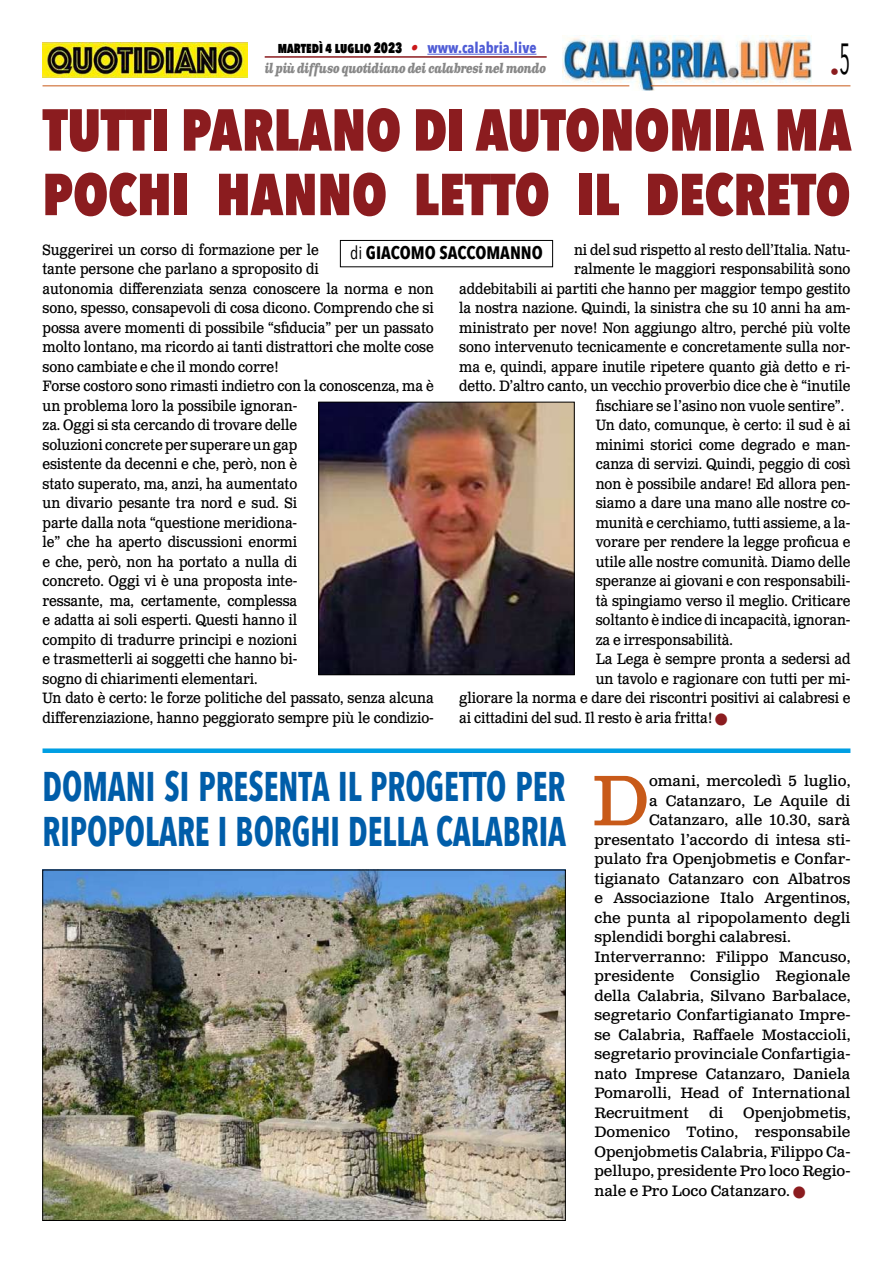
<style>
.page{position:relative;width:893px;height:1263px;background:#fff}
.page>*{position:absolute;margin:0;border:0;box-sizing:border-box;transform-origin:0 0}
.t1{font:800 58.5px/64.5px "Avenir Next Condensed";color:#8b1c1f;scale:.93 1}
.t2{font:700 41.4px/45px "Avenir Next Condensed";color:#005da9;scale:.8 1}
.t3{font:700 18px "Avenir Next Condensed";color:#000}
.t4{font:18px "Avenir Next Condensed";color:#8b1c1f}
.t5{font:15px/19.5px "Clarendon Text Pro";letter-spacing:-.005em;color:#000;scale:.9 1}
.t6{font:15px/19.5px "Clarendon Text Pro";letter-spacing:-.005em;color:#000;text-align:justify}
.t7{font:800 15px "Avenir Next Condensed";color:#000;scale:.85 1}
.t8{font:italic 700 13.5px "Clarendon Text Pro";letter-spacing:-.05em;color:#878787;scale:.79 1}
.s1{font-family:"Clarendon Text Pro";font-weight:700;font-style:italic;color:#ca181a}
.s2{font-weight:700;color:#4f5cd6}
.s3{font-weight:400}
.s4{color:#8b1c1f}
</style>
<div class="page">
<img style="left:563px;top:36px;width:248px;height:54px">
<hr style="left:43px;top:85px;width:586px;height:1px;background:#c85a19">
<hr style="left:651px;top:85px;width:199px;height:1px;background:#c85a19">
<hr style="left:427px;top:54px;width:109px;height:1px;background:#4f5cd6">
<hr style="left:265px;top:56px;width:282px;height:2px;background:#8b1c1f">
<img style="left:43px;top:43px;width:204px;height:34px">
<div style="left:340px;top:240px;width:213px;height:27px;border:1px solid #000"></div>
<img style="left:320px;top:404px;width:252px;height:269px">
<div style="left:318px;top:402px;width:256px;height:273px;border:1px solid #000"></div>
<div style="left:43px;top:748px;width:807px;height:5px;background:#009fe3"></div>
<img style="left:45px;top:872px;width:519px;height:347px">
<p class="t7" style="left:278px;top:38px;width:306px">martedì 4 luglio 2023 <span class="s1">•</span> <span class="s2">www.calabria.live</span></p>
<p class="t8" style="left:265px;top:60px;width:358px">il più diffuso quotidiano dei calabresi nel mondo</p>
<p class="t4" style="left:830px;top:57px;width:22px">•<sup>5</sup></p>
<h1 class="t1" style="left:43px;top:97px;width:871px">TUTTI PARLANO DI AUTONOMIA MA<br>POCHI HANNO LETTO IL DECRETO</h1>
<p class="t5" style="left:43px;top:240px;width:436px">Suggerirei un corso di formazione per le<br>tante persone che parlano a sproposito di<br>autonomia differenziata senza conoscere la norma e non sono, spesso, consapevoli di cosa dicono. Comprendo che si possa avere momenti di possibile “sfiducia” per un passato molto lontano, ma ricordo ai tanti distrattori che molte cose sono cambiate e che il mondo corre!<br>Forse costoro sono rimasti indietro con la conoscenza, ma è un problema loro la possibile ignoran-<br>za. Oggi si sta cercando di trovare delle<br>soluzioni concrete per superare un gap<br>esistente da decenni e che, però, non è<br>stato superato, ma, anzi, ha aumentato<br>un divario pesante tra nord e sud. Si<br>parte dalla nota “questione meridiona-<br>le” che ha aperto discussioni enormi<br>e che, però, non ha portato a nulla di<br>concreto. Oggi vi è una proposta inte-<br>ressante, ma, certamente, complessa<br>e adatta ai soli esperti. Questi hanno il<br>compito di tradurre principi e nozioni<br>e trasmetterli ai soggetti che hanno bi-<br>sogno di chiarimenti elementari.<br>Un dato è certo: le forze politiche del passato, senza alcuna differenziazione, hanno peggiorato sempre più le condizio-</p>
<p class="t5" style="left:574px;top:240px;width:309px">ni del sud rispetto al resto dell’Italia. Natu-</p>
<p class="t3" style="left:350px;top:241px;width:194px"><span class="s3">di</span> GIACOMO SACCOMANNO</p>
<p class="t5" style="left:574px;top:260px;width:309px">ralmente le maggiori responsabilità sono</p>
<p class="t5" style="left:459px;top:279px;width:436px">addebitabili ai partiti che hanno per maggior tempo gestito</p>
<p class="t5" style="left:459px;top:299px;width:436px">la nostra nazione. Quindi, la sinistra che su 10 anni ha am-</p>
<p class="t5" style="left:459px;top:318px;width:436px">ministrato per nove! Non aggiungo altro, perché più volte</p>
<p class="t5" style="left:459px;top:338px;width:436px">sono intervenuto tecnicamente e concretamente sulla nor-</p>
<p class="t5" style="left:459px;top:357px;width:436px">ma e, quindi, appare inutile ripetere quanto già detto e ri-</p>
<p class="t5" style="left:459px;top:377px;width:436px">detto. D’altro canto, un vecchio proverbio dice che è “inutile</p>
<p class="t5" style="left:596px;top:396px;width:278px">fischiare se l’asino non vuole sentire”.</p>
<p class="t5" style="left:596px;top:416px;width:285px">Un dato, comunque, è certo: il sud è ai</p>
<p class="t5" style="left:596px;top:435px;width:285px">minimi storici come degrado e man-</p>
<p class="t5" style="left:596px;top:455px;width:285px">canza di servizi. Quindi, peggio di così</p>
<p class="t5" style="left:596px;top:474px;width:285px">non è possibile andare! Ed allora pen-</p>
<p class="t5" style="left:596px;top:494px;width:285px">siamo a dare una mano alle nostre co-</p>
<p class="t5" style="left:596px;top:513px;width:285px">munità e cerchiamo, tutti assieme, a la-</p>
<p class="t5" style="left:596px;top:533px;width:284px">vorare per rendere la legge proficua e</p>
<p class="t5" style="left:596px;top:552px;width:285px">utile alle nostre comunità. Diamo delle</p>
<p class="t5" style="left:596px;top:572px;width:285px">speranze ai giovani e con responsabili-</p>
<p class="t5" style="left:596px;top:591px;width:284px">tà spingiamo verso il meglio. Criticare</p>
<p class="t5" style="left:596px;top:611px;width:285px">soltanto è indice di incapacità, ignoran-</p>
<p class="t5" style="left:596px;top:630px;width:154px">za e irresponsabilità.</p>
<p class="t5" style="left:596px;top:650px;width:284px">La Lega è sempre pronta a sedersi ad</p>
<p class="t5" style="left:596px;top:669px;width:285px">un tavolo e ragionare con tutti per mi-</p>
<p class="t5" style="left:459px;top:689px;width:436px">gliorare la norma e dare dei riscontri positivi ai calabresi e</p>
<p class="t5" style="left:459px;top:708px;width:299px">ai cittadini del sud. Il resto è aria fritta! <span class="s4">■</span></p>
<h2 class="t2" style="left:43px;top:763px;width:760px">DOMANI SI PRESENTA IL PROGETTO PER<br>RIPOPOLARE I BORGHI DELLA CALABRIA <sup>D</sup></h2>
<p class="t6" style="left:649px;top:772px;width:203px">omani, mercoledì 5 luglio,</p>
<p class="t6" style="left:649px;top:791px;width:203px">a Catanzaro, Le Aquile di</p>
<p class="t6" style="left:649px;top:811px;width:203px">Catanzaro, alle 10.30, sarà</p>
<p class="t6" style="left:594px;top:830px;width:257px">presentato l’accordo di intesa sti-</p>
<p class="t6" style="left:594px;top:850px;width:257px">pulato fra Openjobmetis e Confar-</p>
<p class="t6" style="left:594px;top:869px;width:257px">tigianato Catanzaro con Albatros</p>
<p class="t6" style="left:594px;top:889px;width:257px">e Associazione Italo Argentinos,</p>
<p class="t6" style="left:594px;top:908px;width:257px">che punta al ripopolamento degli</p>
<p class="t6" style="left:594px;top:928px;width:198px">splendidi borghi calabresi.</p>
<p class="t6" style="left:594px;top:947px;width:257px">Interverranno: Filippo Mancuso,</p>
<p class="t6" style="left:594px;top:967px;width:257px">presidente Consiglio Regionale</p>
<p class="t6" style="left:594px;top:986px;width:257px">della Calabria, Silvano Barbalace,</p>
<p class="t6" style="left:594px;top:1006px;width:257px">segretario Confartigianato Impre-</p>
<p class="t6" style="left:594px;top:1025px;width:257px">se Calabria, Raffaele Mostaccioli,</p>
<p class="t6" style="left:594px;top:1045px;width:257px">segretario provinciale Confartigia-</p>
<p class="t6" style="left:594px;top:1064px;width:257px">nato Imprese Catanzaro, Daniela</p>
<p class="t6" style="left:594px;top:1084px;width:257px">Pomarolli, Head of International</p>
<p class="t6" style="left:594px;top:1103px;width:96px">Recruitment</p>
<p class="t6" style="left:709px;top:1103px;width:16px">di</p>
<p class="t6" style="left:594px;top:1103px;width:257px;text-indent:149px">Openjobmetis, Domenico Totino, responsabile Openjobmetis Calabria, Filippo Ca&shy;pellupo, presidente Pro loco Regio&shy;nale e Pro Loco Catanzaro. <span class="s4">■</span></p>
</div>
